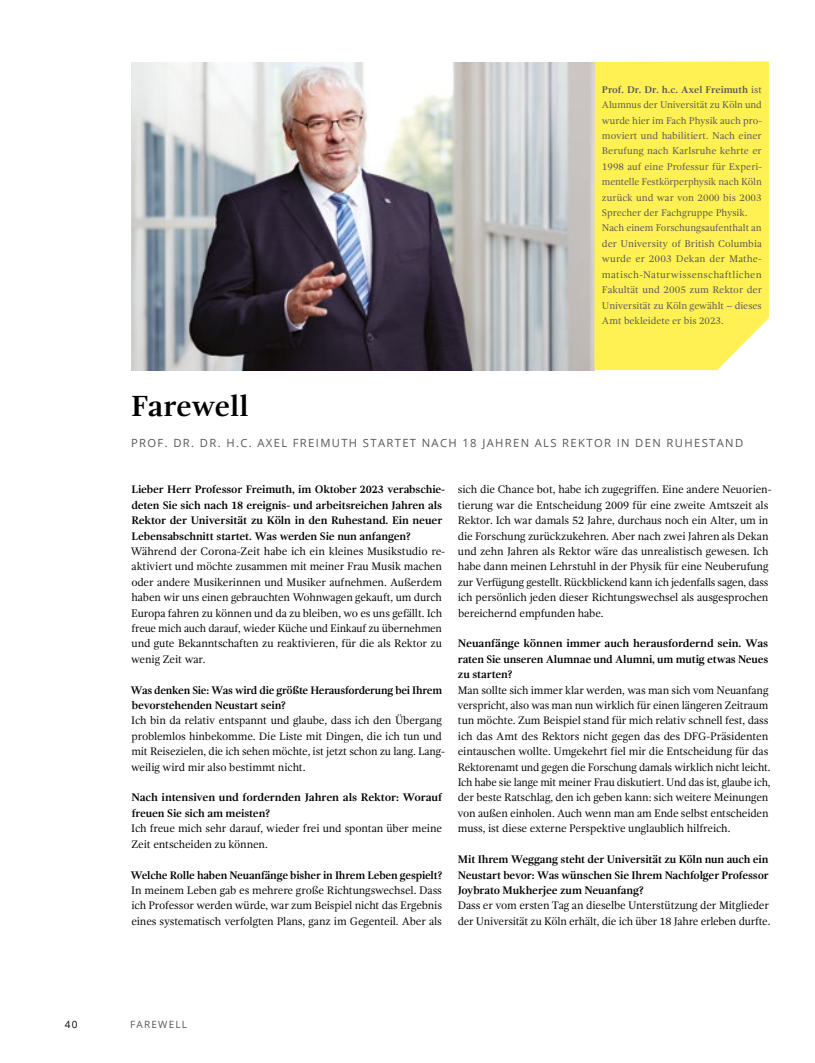
<style>
.page{position:relative;width:815px;height:1063px;background:#fff}
.page>*{position:absolute;margin:0;border:0;box-sizing:border-box;transform-origin:0 0}
.t1{font:700 30px "Gandhi Serif";letter-spacing:-.02em;color:#000}
.t2{font:11.25px/15.4px "Gandhi Serif";letter-spacing:-.015em;color:#000}
.t3{font:700 11.25px/15.4px "Gandhi Serif";letter-spacing:-.015em;color:#000}
.t4{font:11.25px "Open Sans";letter-spacing:.12em;color:#565655}
.t5{font:10px/15.4px "Gandhi Serif";color:#565655}
.t6{font:10px "Open Sans";color:#565655}
.t7{font:10px "Open Sans";color:#000}
.s1{font-weight:700}
</style>
<div class="page">
<img style="left:131px;top:62px;width:463px;height:308px">
<div style="left:594px;top:61px;width:175px;height:309px;background:#fff153"></div>
<p class="t5" style="left:602px;top:82px;width:161px"><span class="s1">Prof. Dr. Dr. h.c. Axel Freimuth</span> ist Alumnus der Universität zu Köln und wurde hier im Fach Physik auch pro&shy;moviert und habilitiert. Nach einer Berufung nach Karlsruhe kehrte er 1998 auf eine Professur für Experi&shy;mentelle Festkörperphysik nach Köln zurück und war von 2000 bis 2003<br>Sprecher der Fachgruppe Physik.<br>Nach einem Forschungsaufenthalt an der University of British Columbia wurde er 2003 Dekan der Mathe&shy;matisch-Naturwissenschaftlichen Fakultät und 2005 zum Rektor der Universität zu Köln gewählt – dieses Amt bekleidete er bis 2023.</p>
<h1 class="t1" style="left:131px;top:389px;width:119px">Farewell</h1>
<p class="t4" style="left:131px;top:435px;width:614px">PROF. DR. DR. H.C. AXEL FREIMUTH STARTET NACH 18 JAHREN ALS REKTOR IN DEN RU HESTAND</p>
<p class="t3" style="left:131px;top:482px;width:315px">Lieber Herr Professor Freimuth, im Oktober 2023 verabschie&shy;deten Sie sich nach 18 ereignis- und arbeitsreichen Jahren als Rektor der Universität zu Köln in den Ruhestand. Ein neuer Lebensabschnitt startet. Was werden Sie nun anfangen?</p>
<p class="t2" style="left:130px;top:544px;width:316px">Während der Corona-Zeit habe ich ein kleines Musikstudio re&shy;aktiviert und möchte zusammen mit meiner Frau Musik machen oder andere Musikerinnen und Musiker aufnehmen. Außerdem haben wir uns einen gebrauchten Wohnwagen gekauft, um durch Europa fahren zu können und da zu bleiben, wo es uns gefällt. Ich freue mich auch darauf, wieder Küche und Einkauf zu übernehmen und gute Bekanntschaften zu reaktivieren, für die als Rektor zu wenig Zeit war.</p>
<p class="t3" style="left:130px;top:682px;width:313px">Was denken Sie: Was wird die größte Herausforderung bei Ihrem bevorstehenden Neustart sein?</p>
<p class="t2" style="left:131px;top:713px;width:315px">Ich bin da relativ entspannt und glaube, dass ich den Übergang problemlos hinbekomme. Die Liste mit Dingen, die ich tun und mit Reisezielen, die ich sehen möchte, ist jetzt schon zu lang. Lang&shy;weilig wird mir also bestimmt nicht.</p>
<p class="t3" style="left:132px;top:790px;width:312px">Nach intensiven und fordernden Jahren als Rektor: Worauf freuen Sie sich am meisten?</p>
<p class="t2" style="left:131px;top:821px;width:312px">Ich freue mich sehr darauf, wieder frei und spontan über meine<br>Zeit entscheiden zu können.</p>
<p class="t3" style="left:130px;top:867px;width:313px">Welche Rolle haben Neuanfänge bisher in Ihrem Leben gespielt?</p>
<p class="t2" style="left:131px;top:882px;width:312px;text-align:justify">In meinem Leben gab es mehrere große Richtungswechsel. Dass ich Professor werden würde, war zum Beispiel nicht das Ergebnis eines systematisch verfolgten Plans, ganz im Gegenteil. Aber als</p>
<p class="t2" style="left:458px;top:482px;width:315px">sich die Chance bot, habe ich zugegriffen. Eine andere Neuorien&shy;tierung war die Entscheidung 2009 für eine zweite Amtszeit als Rektor. Ich war damals 52 Jahre, durchaus noch ein Alter, um in die Forschung zurückzukehren. Aber nach zwei Jahren als Dekan und zehn Jahren als Rektor wäre das unrealistisch gewesen. Ich habe dann meinen Lehrstuhl in der Physik für eine Neuberufung zur Verfügung gestellt. Rückblickend kann ich jedenfalls sagen, dass ich persönlich jeden dieser Richtungswechsel als ausgesprochen bereichernd empfunden habe.</p>
<p class="t3" style="left:458px;top:636px;width:312px;text-align:justify">Neuanfänge können immer auch herausfordernd sein. Was raten Sie unseren Alumnae und Alumni, um mutig etwas Neues zu starten?</p>
<p class="t2" style="left:458px;top:682px;width:315px">Man sollte sich immer klar werden, was man sich vom Neuanfang verspricht, also was man nun wirklich für einen längeren Zeitraum tun möchte. Zum Beispiel stand für mich relativ schnell fest, dass ich das Amt des Rektors nicht gegen das des DFG-Präsidenten eintauschen wollte. Umgekehrt fiel mir die Entscheidung für das Rektorenamt und gegen die Forschung damals wirklich nicht leicht.<br>Ich habe sie lange mit meiner Frau diskutiert. Und das ist, glaube ich, der beste Ratschlag, den ich geben kann: sich weitere Meinungen von außen einholen. Auch wenn man am Ende selbst entscheiden muss, ist diese externe Perspektive unglaublich hilfreich.</p>
<p class="t3" style="left:458px;top:852px;width:313px;text-align:justify">Mit Ihrem Weggang steht der Universität zu Köln nun auch ein Neustart bevor: Was wünschen Sie Ihrem Nachfolger Professor Joybrato Mukherjee zum Neuanfang?</p>
<p class="t2" style="left:458px;top:898px;width:314px">Dass er vom ersten Tag an dieselbe Unterstützung der Mitglieder der Universität zu Köln erhält, die ich über 18 Jahre erleben durfte.</p>
<p class="t7" style="left:65px;top:1018px;width:14px">40</p>
<p class="t6" style="left:130px;top:1018px;width:8px">FAREWELL</p>
</div>
